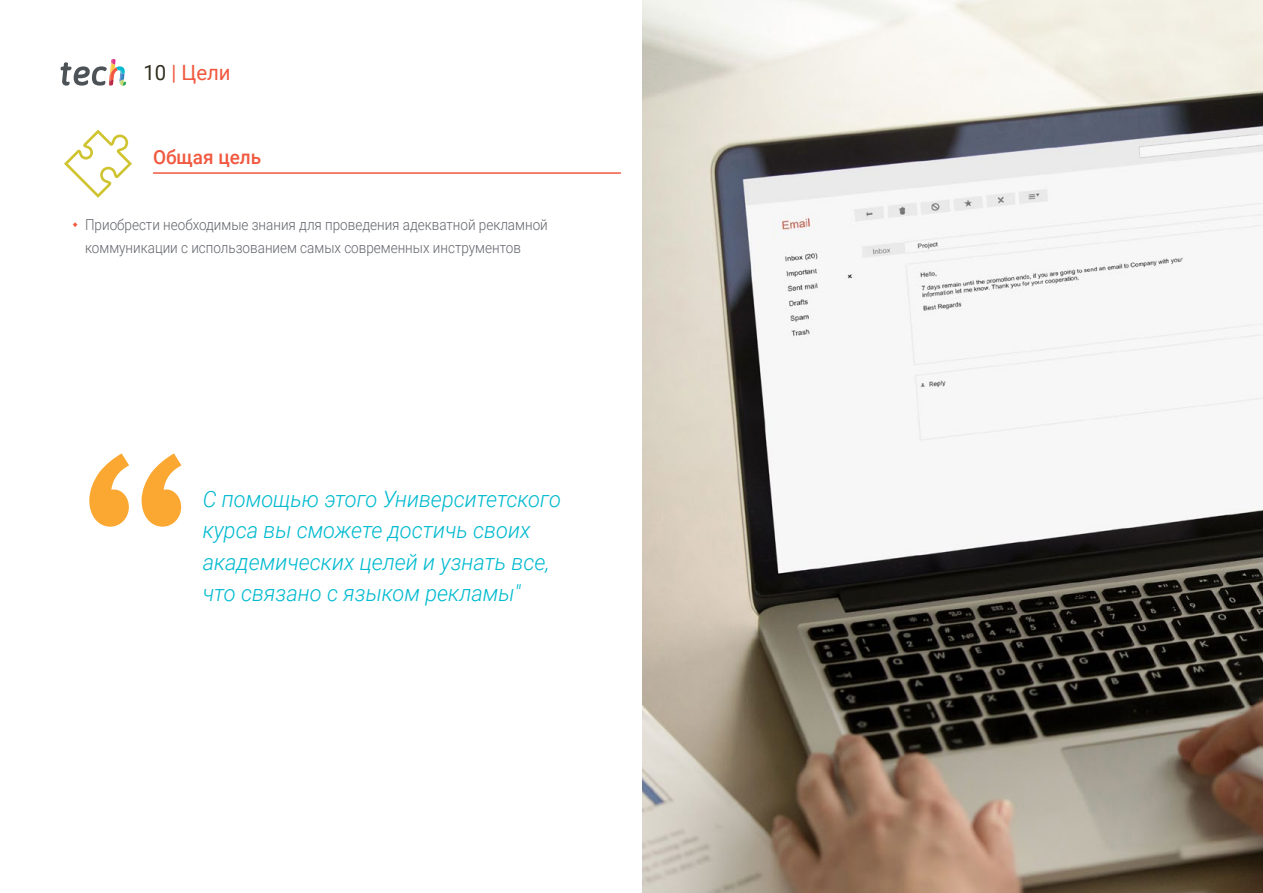
<style>
.page{position:relative;width:1263px;height:893px;background:#fff}
.page>*{position:absolute;margin:0;border:0;box-sizing:border-box;transform-origin:0 0}
.t1{font:italic 300 22.5px/31.5px "Roboto";color:#00bacf}
.t2{font:21px "Roboto";color:#f1583f}
.t3{font:500 19.5px "Roboto";color:#f1583f}
.t4{font:300 15px/22.5px "Roboto";color:#61646a;scale:.9 1}
.s1{color:#312e20}
</style>
<div class="page">
<hr style="left:153px;top:173px;width:468px;height:1px;background:#f1583f">
<svg style="left:64px;top:130px;width:68px;height:68px"></svg>
<img style="left:642px;top:0;width:621px;height:893px">
<svg style="left:89px;top:453px;width:92px;height:74px"></svg>
<svg style="left:61px;top:59px;width:65px;height:27px"></svg>
<h2 class="t2" style="left:144px;top:57px;width:89px"><span class="s1">10</span> | Цели</h2>
<h3 class="t3" style="left:153px;top:143px;width:110px">Общая цель</h3>
<p class="t4" style="left:85px;top:213px;width:516px">Приобрести необходимые знания для проведения адекватной рекламной коммуникации с использованием самых современных инструментов</p>
<h1 class="t1" style="left:203px;top:482px;width:360px">С помощью этого Университетского курса вы сможете достичь своих академических целей и узнать все, что связано с языком рекламы"</h1>
</div>
